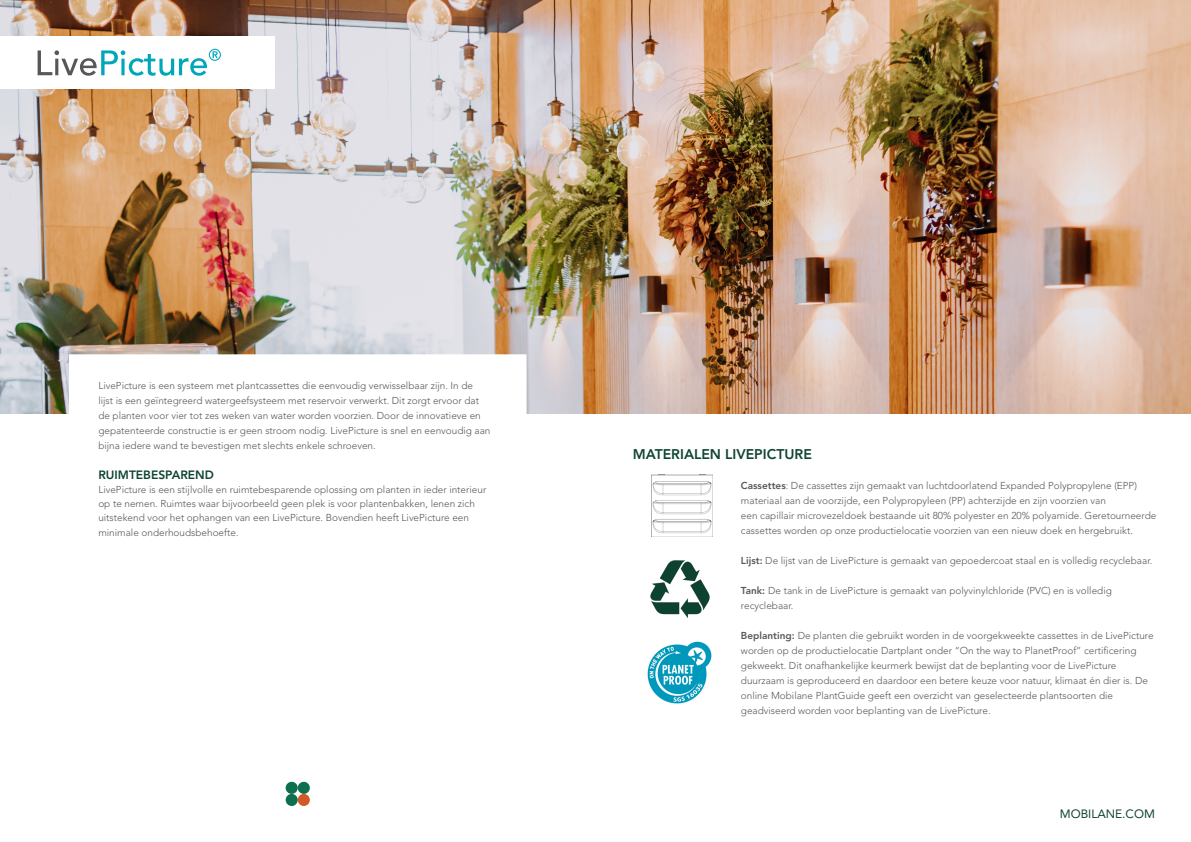
<style>
.page{position:relative;width:1191px;height:842px;background:#fff}
.page>*{position:absolute;margin:0;border:0;box-sizing:border-box;transform-origin:0 0}
.t1{font:800 14px "Avenir LT Std";color:#0f4531}
.t2{font:800 12px "Avenir LT Std";color:#0f4531}
.t3{font:12px "Avenir LT Std";color:#0f4531}
.t4{font:300 10px/15px "Avenir LT Std";color:#57585a}
.s1{font-weight:800}
</style>
<div class="page">
<img style="left:0;top:0;width:1191px;height:414px">
<div style="left:69px;top:354px;width:457px;height:94px;background:#fff;border:1px solid #fff"></div>
<div style="left:298px;top:794px;width:12px;height:12px;background:#d25927;border-radius:50%"></div>
<div style="left:286px;top:794px;width:12px;height:12px;background:#0d6f4e;border-radius:50%"></div>
<div style="left:298px;top:782px;width:12px;height:12px;background:#0d6f4e;border-radius:50%"></div>
<div style="left:286px;top:782px;width:12px;height:12px;background:#0d6f4e;border-radius:50%"></div>
<div style="left:0;top:36px;width:274px;height:53px;background:#fff"></div>
<svg style="left:38px;top:49px;width:183px;height:27px"></svg>
<img style="left:652px;top:475px;width:60px;height:62px">
<img style="left:650px;top:560px;width:60px;height:58px">
<img style="left:647px;top:641px;width:65px;height:63px">
<p class="t4" style="left:98px;top:378px;width:394px">LivePicture is een systeem met plantcassettes die eenvoudig verwisselbaar zijn. In de<br>lijst is een geïntegreerd watergeefsysteem met reservoir verwerkt. Dit zorgt ervoor dat de planten voor vier tot zes weken van water worden voorzien. Door de innovatieve en gepatenteerde constructie is er geen stroom nodig. LivePicture is snel en eenvoudig aan bijna iedere wand te bevestigen met slechts enkele schroeven.</p>
<p class="t2" style="left:98px;top:467px;width:117px">RUIMTEBESPAREND</p>
<p class="t4" style="left:98px;top:482px;width:389px;line-height:14px">LivePicture is een stijlvolle en ruimtebesparende oplossing om planten in ieder interieur op te nemen. Ruimtes waar bijvoorbeeld geen plek is voor plantenbakken, lenen zich uitstekend voor het ophangen van een LivePicture. Bovendien heeft LivePicture een</p>
<p class="t4" style="left:98px;top:525px;width:142px">minimale onderhoudsbehoefte.</p>
<p class="t1" style="left:633px;top:445px;width:180px">MATERIALEN LIVEPICTURE</p>
<p class="t4" style="left:741px;top:478px;width:417px"><span class="s1">Cassettes</span>: De cassettes zijn gemaakt van luchtdoorlatend Expanded Polypropylene (EPP) materiaal aan de voorzijde, een Polypropyleen (PP) achterzijde en zijn voorzien van<br>een capillair microvezeldoek bestaande uit 80% polyester en 20% polyamide. Geretourneerde cassettes worden op onze productielocatie voorzien van een nieuw doek en hergebruikt.</p>
<p class="t4" style="left:741px;top:553px;width:413px"><span class="s1">Lijst:</span> De lijst van de LivePicture is gemaakt van gepoedercoat staal en is volledig recyclebaar.</p>
<p class="t4" style="left:741px;top:583px;width:372px"><span class="s1">Tank:</span> De tank in de LivePicture is gemaakt van polyvinylchloride (PVC) en is volledig recyclebaar.</p>
<p class="t4" style="left:741px;top:628px;width:414px"><span class="s1">Beplanting:</span> De planten die gebruikt worden in de voorgekweekte cassettes in de LivePicture worden op de productielocatie Dartplant onder “On the way to PlanetProof” certificering gekweekt. Dit onafhankelijke keurmerk bewijst dat de beplanting voor de LivePicture duurzaam is geproduceerd en daardoor een betere keuze voor natuur, klimaat én dier is. De online Mobilane PlantGuide geeft een overzicht van geselecteerde plantsoorten die geadviseerd worden voor beplanting van de LivePicture.</p>
<p class="t3" style="left:1059px;top:806px;width:97px">MOBILANE.COM</p>
</div>
